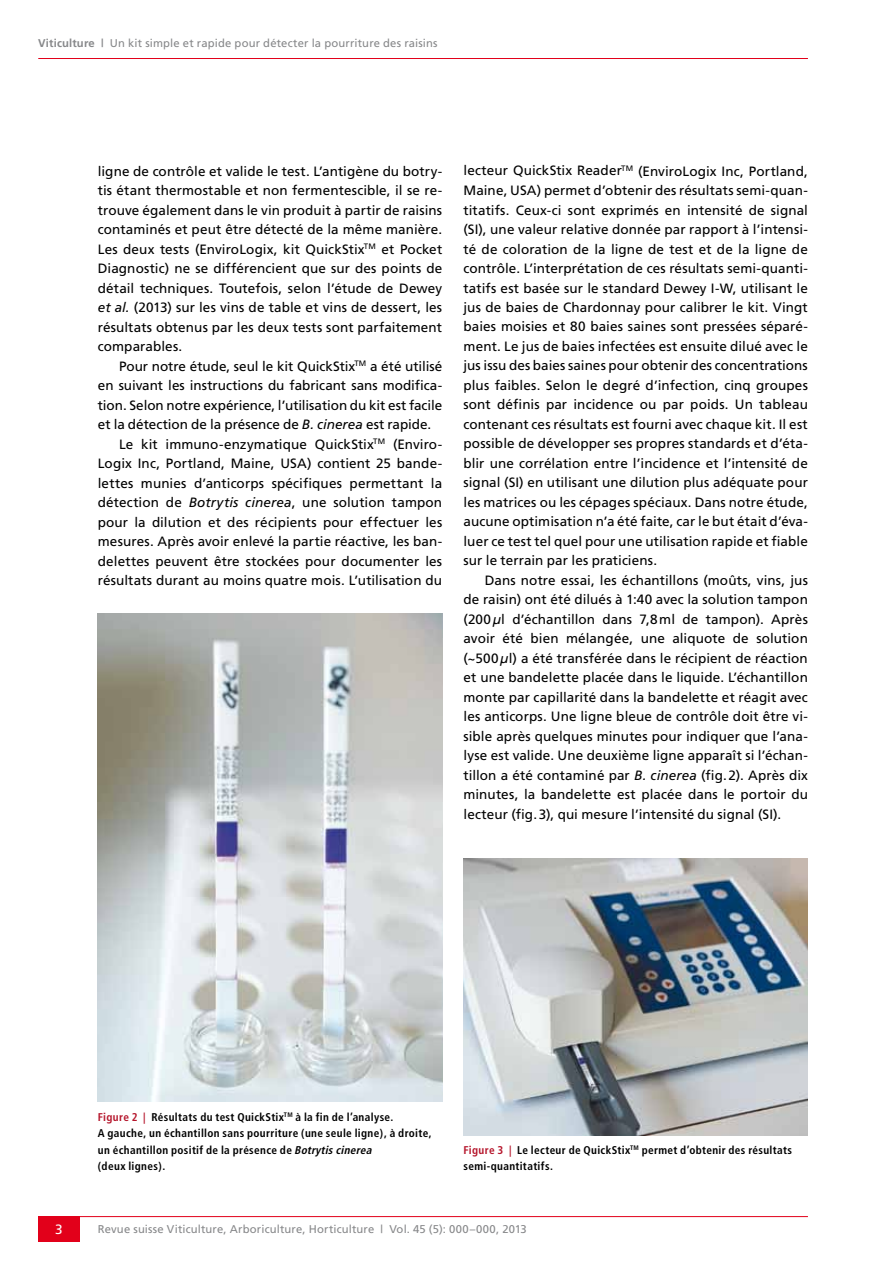
<style>
.page{position:relative;width:893px;height:1263px;background:#fff}
.page>*{position:absolute;margin:0;border:0;box-sizing:border-box;transform-origin:0 0}
.t1{font:13.5px/19.5px "Frutiger";letter-spacing:.005em;color:#000;text-align:justify}
.t2{font:13.5px "Frutiger";color:#fff}
.t3{font:700 condensed 11.25px/16.5px "Frutiger";letter-spacing:.03em;color:#000}
.t4{font:11.25px "Frutiger";letter-spacing:.015em;color:#87888a}
.s1{font-weight:700}
.s2{font-style:italic}
.s3{color:#b5152b}
</style>
<div class="page">
<hr style="left:38px;top:58px;width:770px;height:1px;background:#e2001a">
<hr style="left:38px;top:1216px;width:770px;height:1px;background:#e2001a">
<div style="left:38px;top:1216px;width:42px;height:26px;background:#e2001a"></div>
<img style="left:98px;top:614px;width:344px;height:487px">
<img style="left:463px;top:858px;width:345px;height:277px">
<p class="t4" style="left:38px;top:37px;width:401px"><span class="s1">Viticulture |</span> Un kit simple et rapide pour détecter la pourriture des raisins</p>
<p class="t1" style="left:98px;top:161px;width:346px">ligne de contrôle et valide le test. L’antigène du botry&shy;tis étant thermostable et non fermentescible, il se re&shy;trouve également dans le vin produit à partir de raisins contaminés et peut être détecté de la même manière.<br>Les deux tests (EnviroLogix, kit QuickStix<sup>TM</sup> et Pocket Diagnostic) ne se différencient que sur des points de détail techniques. Toutefois, selon l’étude de Dewey <span class="s2">et al.</span> (2013) sur les vins de table et vins de dessert, les résultats obtenus par les deux tests sont parfaitement comparables.</p>
<p class="t1" style="left:119px;top:356px;width:325px">Pour notre étude, seul le kit QuickStix<sup>TM</sup> a été utilisé</p>
<p class="t1" style="left:98px;top:375px;width:346px">en suivant les instructions du fabricant sans modifica-</p>
<p class="t1" style="left:98px;top:395px;width:346px">tion. Selon notre expérience, l’utilisation du kit est facile</p>
<p class="t1" style="left:98px;top:414px;width:335px">et la détection de la présence de <span class="s2">B. cinerea</span> est rapide.</p>
<p class="t1" style="left:119px;top:434px;width:324px">Le kit immuno-enzymatique QuickStix<sup>TM</sup> (Enviro-</p>
<p class="t1" style="left:98px;top:453px;width:346px">Logix Inc, Portland, Maine, USA) contient 25 bande-</p>
<p class="t1" style="left:98px;top:473px;width:346px">lettes munies d’anticorps spécifiques permettant la</p>
<p class="t1" style="left:98px;top:492px;width:346px">détection de <span class="s2">Botrytis cinerea</span>, une solution tampon</p>
<p class="t1" style="left:98px;top:512px;width:346px">pour la dilution et des récipients pour effectuer les</p>
<p class="t1" style="left:98px;top:531px;width:346px">mesures. Après avoir enlevé la partie réactive, les ban-</p>
<p class="t1" style="left:98px;top:551px;width:346px">delettes peuvent être stockées pour documenter les</p>
<p class="t1" style="left:98px;top:570px;width:346px">résultats durant au moins quatre mois. L’utilisation du</p>
<p class="t1" style="left:463px;top:161px;width:346px">lecteur QuickStix Reader<sup>TM</sup> (EnviroLogix Inc, Portland, Maine, USA) permet d’obtenir des résultats semi-quan&shy;titatifs. Ceux-ci sont exprimés en intensité de signal (SI), une valeur relative donnée par rapport à l’intensi&shy;té de coloration de la ligne de test et de la ligne de contrôle. L’interprétation de ces résultats semi-quanti&shy;tatifs est basée sur le standard Dewey I-W, utilisant le jus de baies de Chardonnay pour calibrer le kit. Vingt baies moisies et 80 baies saines sont pressées séparé&shy;ment. Le jus de baies infectées est ensuite dilué avec le jus issu des baies saines pour obtenir des concentrations plus faibles. Selon le degré d’infection, cinq groupes sont définis par incidence ou par poids. Un tableau contenant ces résultats est fourni avec chaque kit. Il est possible de développer ses propres standards et d’éta&shy;blir une corrélation entre l’incidence et l’intensité de signal (SI) en utilisant une dilution plus adéquate pour les matrices ou les cépages spéciaux. Dans notre étude, aucune optimisation n’a été faite, car le but était d’éva&shy;luer ce test tel quel pour une utilisation rapide et fiable sur le terrain par les praticiens.</p>
<p class="t1" style="left:463px;top:570px;width:346px;text-indent:21px">Dans notre essai, les échantillons (moûts, vins, jus de raisin) ont été dilués à 1:40 avec la solution tampon (200<span class="s2">µ</span>l d’échantillon dans 7,8ml de tampon). Après avoir été bien mélangée, une aliquote de solution (~500<span class="s2">µ</span>l) a été transférée dans le récipient de réaction et une bandelette placée dans le liquide. L’échantillon monte par capillarité dans la bandelette et réagit avec les anticorps. Une ligne bleue de contrôle doit être vi&shy;sible après quelques minutes pour indiquer que l’ana&shy;lyse est valide. Une deuxième ligne apparaît si l’échan&shy;tillon a été contaminé par <span class="s2">B. cinerea</span> (fig.2). Après dix minutes, la bandelette est placée dans le portoir du lecteur (fig.3), qui mesure l’intensité du signal (SI).</p>
<p class="t3" style="left:98px;top:1108px;width:335px"><span class="s3">Figure 2 |</span> Résultats du test QuickStix<sup>TM</sup> à la fin de l’analyse.<br>A gauche, un échantillon sans pourriture (une seule ligne), à droite, un échantillon positif de la présence de <span class="s2">Botrytis cinerea<br></span>(deux lignes).</p>
<p class="t3" style="left:463px;top:1141px;width:330px"><span class="s3">Figure 3 |</span> Le lecteur de QuickStix<sup>TM</sup> permet d’obtenir des résultats semi-quantitatifs.</p>
<p class="t2" style="left:55px;top:1221px;width:9px">3</p>
<p class="t4" style="left:98px;top:1223px;width:431px">Revue suisse Viticulture, Arboriculture, Horticulture | Vol. 45 (5): 000–000, 2013</p>
</div>
